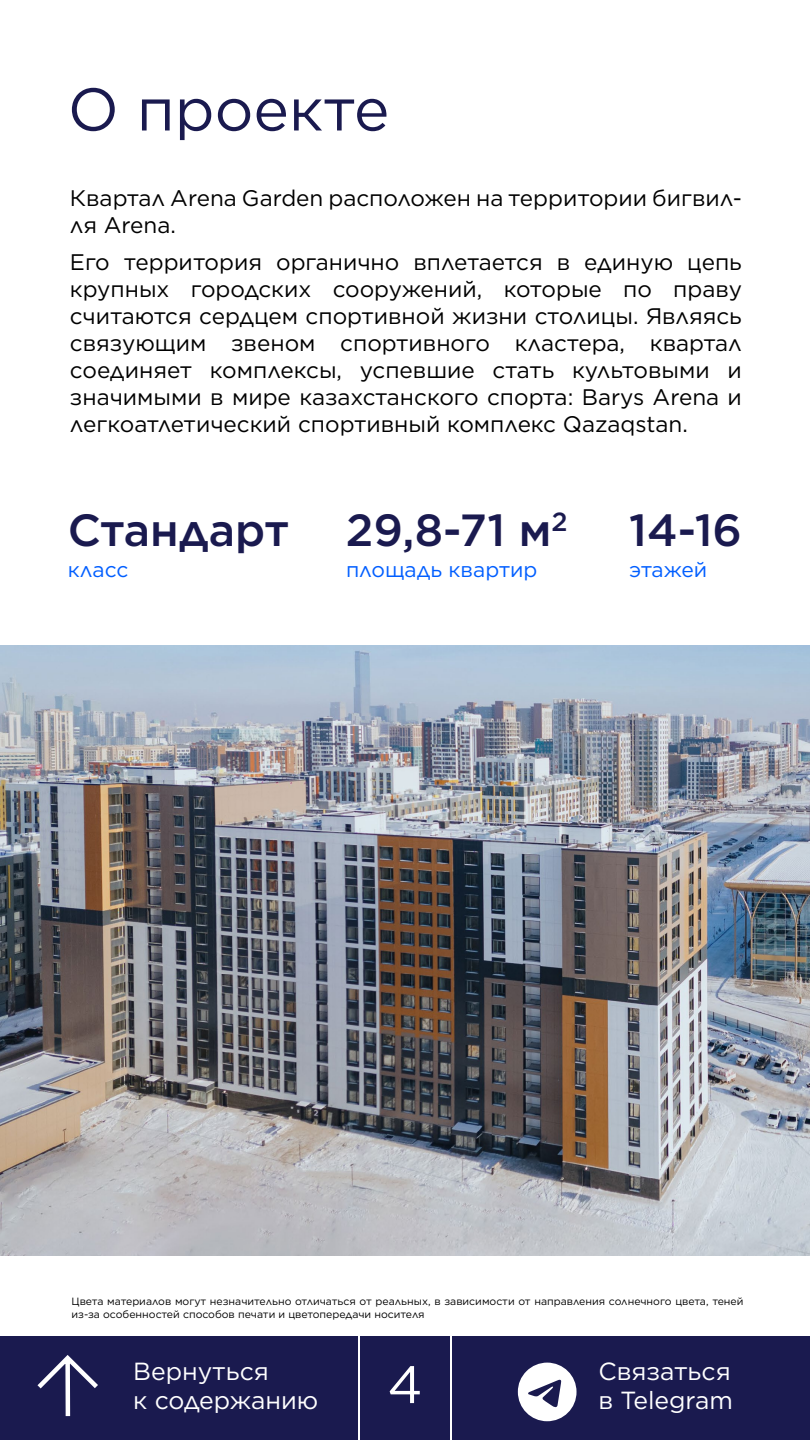
<style>
.page{position:relative;width:810px;height:1440px;background:#fff}
.page>*{position:absolute;margin:0;border:0;box-sizing:border-box;transform-origin:0 0}
.t1{font:60px "Gotham";color:#1a1a4f}
.t2{font:52.5px "Gotham";color:#fff}
.t3{font:500 45px "Gotham";color:#1a1a4f}
.t4{font:500 26.25px "Gotham";color:#1a1a4f}
.t5{font:24.75px/28.8px "Gotham";color:#fff}
.t6{font:22.5px/27px "Gotham";color:#000}
.t7{font:21px "Gotham";color:#005eff}
.t8{font:10.5px/12.6px "Gotham";color:#000}
</style>
<div class="page">
<div style="left:360px;top:1336px;width:90px;height:104px;background:#1a1a4f"></div>
<div style="left:0;top:1336px;width:358px;height:104px;background:#1a1a4f"></div>
<svg style="left:37px;top:1355px;width:61px;height:62px"></svg>
<div style="left:452px;top:1336px;width:358px;height:104px;background:#1a1a4f"></div>
<svg style="left:518px;top:1363px;width:59px;height:58px"></svg>
<img style="left:0;top:645px;width:810px;height:610px">
<h1 class="t1" style="left:68px;top:71px;width:323px">О проекте</h1>
<p class="t6" style="left:70px;top:184px;width:674px">Квартал Arena Garden расположен на территории бигвил&shy;ля Arena.</p>
<p class="t6" style="left:70px;top:248px;width:674px;text-align:justify">Его территория органично вплетается в единую цепь крупных городских сооружений, которые по праву считаются сердцем спортивной жизни столицы. Являясь связующим звеном спортивного кластера, квартал соединяет комплексы, успевшие стать культовыми и значимыми в мире казахстанского спорта: Barys Arena и легкоатлетический спортивный комплекс Qazaqstan.</p>
<p class="t4" style="left:552px;top:504px;width:18px">2</p>
<h3 class="t3" style="left:68px;top:500px;width:223px">Стандарт</h3>
<h3 class="t3" style="left:346px;top:500px;width:207px">29,8-71 м</h3>
<h3 class="t3" style="left:629px;top:500px;width:114px">14-16</h3>
<p class="t7" style="left:68px;top:556px;width:62px">класс</p>
<p class="t7" style="left:346px;top:556px;width:193px">площадь квартир</p>
<p class="t7" style="left:629px;top:556px;width:79px">этажей</p>
<p class="t8" style="left:72px;top:1295px;width:674px">Цвета материалов могут незначительно отличаться от реальных, в зависимости от направления солнечного цвета, теней из-за особенностей способов печати и цветопередачи носителя</p>
<p class="t5" style="left:133px;top:1356px;width:187px">Вернуться<br>к содержанию</p>
<p class="t5" style="left:598px;top:1356px;width:136px">Связаться в Telegram</p>
<h2 class="t2" style="left:387px;top:1351px;width:37px">4</h2>
</div>
